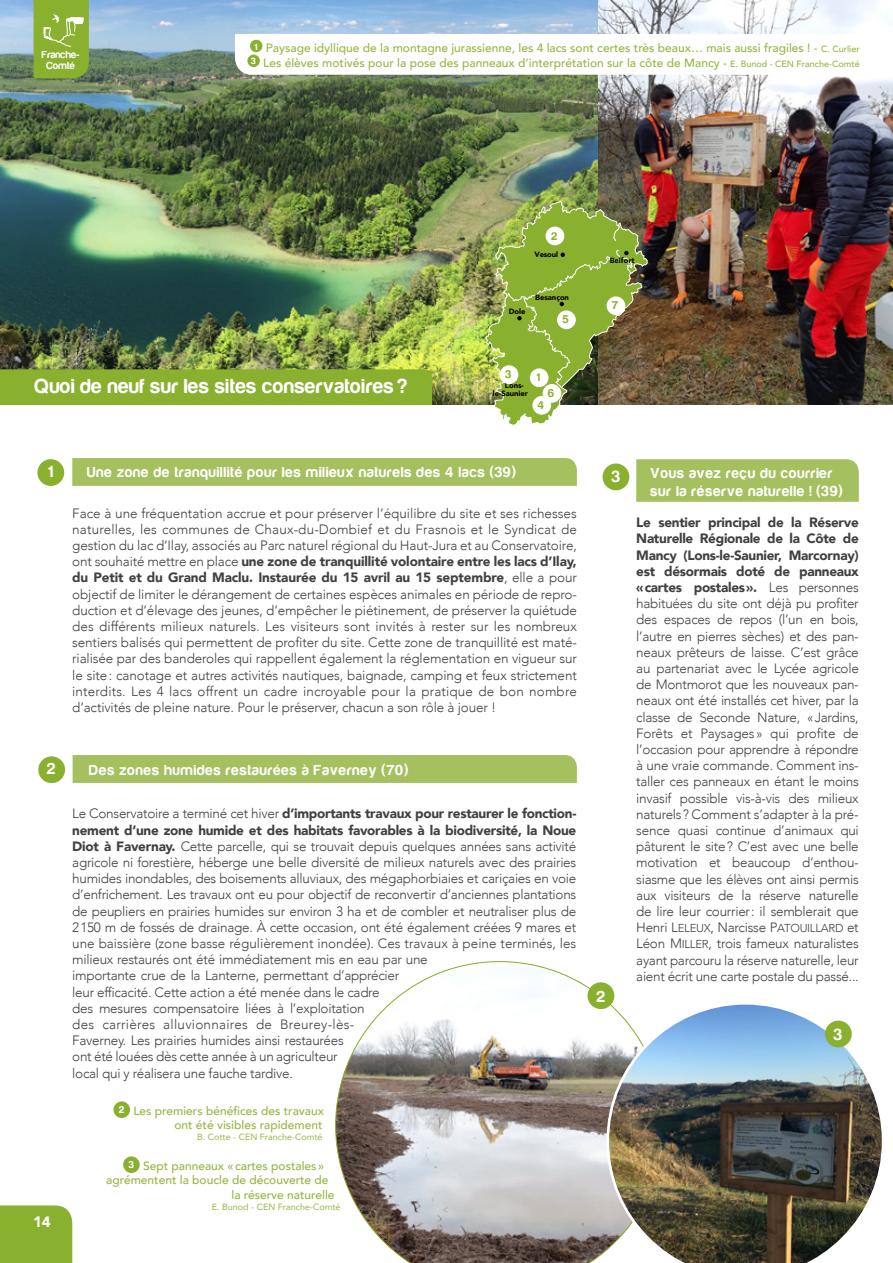
<style>
.page{position:relative;width:893px;height:1263px;background:#fff}
.page>*{position:absolute;margin:0;border:0;box-sizing:border-box;transform-origin:0 0}
.t1{font:21px "Harabara";letter-spacing:.03em;color:#fff}
.t2{font:16.65px "Harabara";color:#fff}
.t3{font:15px/18px "Harabara";letter-spacing:.06em;color:#fff}
.t4{font:900 15px "Avenir";color:#fff}
.t5{font:300 13.5px/16.2px "Avenir";letter-spacing:-.02em;color:#414042;text-align:justify}
.t6{font:500 12px/14.9px "Avenir";color:#95b641;text-align:center}
.t7{font:11.7px "Harabara";color:#8ab030}
.t8{font:10.5px/10.5px "Harabara";letter-spacing:.01em;color:#fff;text-align:center}
.t9{font:9px "Avenir";color:#95b641}
.t10{font:900 7.65px/7.4px "Avenir";color:#000}
.s1{font-size:9px}
.s2{font-weight:900}
.s3{font-family:"Avenir Light SC850";font-weight:400;font-size:11.55px}
</style>
<div class="page">
<img style="left:0;top:0;width:598px;height:405px">
<img style="left:598px;top:0;width:295px;height:405px">
<svg style="left:235px;top:34px;width:658px;height:41px"></svg>
<div style="left:250px;top:40px;width:12px;height:12px;background:#8ab030;border-radius:50%"></div>
<div style="left:247px;top:55px;width:13px;height:12px;background:#8ab030;border-radius:50%"></div>
<div style="left:72px;top:458px;width:505px;height:28px;background:#a4c05f"></div>
<div style="left:636px;top:459px;width:223px;height:43px;background:#a4c05f"></div>
<div style="left:0;top:369px;width:432px;height:36px;background:#8ab030"></div>
<svg style="left:34px;top:0;width:55px;height:79px;background:#8fb33c"></svg>
<div style="left:0;top:1205px;width:72px;height:58px;background:#8ab030"></div>
<div style="left:37px;top:459px;width:27px;height:27px;background:#8ab030;border-radius:50%"></div>
<div style="left:38px;top:756px;width:27px;height:27px;background:#8ab030;border-radius:50%"></div>
<div style="left:603px;top:463px;width:26px;height:27px;background:#8ab030;border-radius:50%"></div>
<div style="left:113px;top:1101px;width:17px;height:17px;background:#8ab030;border-radius:50%"></div>
<div style="left:123px;top:1156px;width:17px;height:17px;background:#8ab030;border-radius:50%"></div>
<svg style="left:73px;top:755px;width:504px;height:28px;background:#a4c05f"></svg>
<img style="left:486px;top:201px;width:162px;height:224px">
<div style="left:612px;top:242px;width:11px;height:8px;background:#8ab030"></div>
<div style="left:530px;top:368px;width:19px;height:19px;background:#fff;border-radius:50%"></div>
<div style="left:546px;top:227px;width:18px;height:18px;background:#fff;border-radius:50%"></div>
<div style="left:543px;top:384px;width:18px;height:19px;background:#fff;border-radius:50%"></div>
<div style="left:557px;top:310px;width:19px;height:19px;background:#fff;border-radius:50%"></div>
<div style="left:607px;top:296px;width:18px;height:19px;background:#fff;border-radius:50%"></div>
<div style="left:532px;top:396px;width:19px;height:19px;background:#fff;border-radius:50%"></div>
<div style="left:500px;top:365px;width:18px;height:19px;background:#fff;border-radius:50%"></div>
<svg style="left:335px;top:961px;width:280px;height:302px"></svg>
<img style="left:606px;top:1002px;width:276px;height:261px">
<div style="left:825px;top:1020px;width:27px;height:27px;background:#8ab030;border-radius:50%"></div>
<div style="left:587px;top:982px;width:27px;height:27px;background:#8ab030;border-radius:50%"></div>
<p class="t8" style="left:42px;top:50px;width:39px">Franche-<br>Comté</p>
<p class="t6" style="left:251px;top:40px;width:610px"><sup>1</sup> Paysage idyllique de la montagne jurassienne, les 4 lacs sont certes très beaux… mais aussi fragiles ! - <span class="s1">C. Curlier<br></span><sup>3</sup> Les élèves motivés pour la pose des panneaux d’interprétation sur la côte de Mancy - <span class="s1">E. Bunod - CEN Franche-Comté</span></p>
<p class="t7" style="left:551px;top:230px;width:7px">2</p>
<p class="t10" style="left:534px;top:251px;width:25px">Vesoul</p>
<p class="t10" style="left:509px;top:308px;width:18px">Dole</p>
<p class="t10" style="left:535px;top:293px;width:35px">Besançon</p>
<p class="t7" style="left:563px;top:313px;width:7px">5</p>
<p class="t10" style="left:610px;top:257px;width:26px">Belfort</p>
<p class="t7" style="left:612px;top:299px;width:8px">7</p>
<h1 class="t1" style="left:35px;top:375px;width:374px">Quoi de neuf sur les sites conservatoires ?</h1>
<p class="t7" style="left:505px;top:368px;width:7px">3</p>
<p class="t10" style="left:493px;top:382px;width:37px;text-indent:12px">Lons&shy;le-Saunier</p>
<p class="t7" style="left:537px;top:371px;width:5px">1</p>
<p class="t7" style="left:548px;top:387px;width:7px">6</p>
<p class="t7" style="left:538px;top:399px;width:8px">4</p>
<p class="t2" style="left:49px;top:463px;width:6px">1</p>
<p class="t2" style="left:47px;top:760px;width:10px">2</p>
<p class="t4" style="left:33px;top:1209px;width:19px">14</p>
<p class="t3" style="left:87px;top:464px;width:430px">Une zone de tranquillité pour les milieux naturels des 4 lacs (39)</p>
<p class="t3" style="left:651px;top:464px;width:194px">Vous avez reçu du courrier sur la réserve naturelle ! (39)</p>
<p class="t2" style="left:612px;top:467px;width:10px">3</p>
<p class="t5" style="left:72px;top:505px;width:506px">Face à une fréquentation accrue et pour préserver l’équilibre du site et ses richesses naturelles, les communes de Chaux-du-Dombief et du Frasnois et le Syndicat de gestion du lac d’Ilay, associés au Parc naturel régional du Haut-Jura et au Conservatoire, ont souhaité mettre en place <span class="s2">une zone de tranquillité volontaire entre les lacs d’Ilay, du Petit et du Grand Maclu. Instaurée du 15 avril au 15 septembre</span>, elle a pour objectif de limiter le dérangement de certaines espèces animales en période de repro&shy;duction et d’élevage des jeunes, d’empêcher le piétinement, de préserver la quiétude des différents milieux naturels. Les visiteurs sont invités à rester sur les nombreux sentiers balisés qui permettent de profiter du site. Cette zone de tranquillité est maté&shy;rialisée par des banderoles qui rappellent également la réglementation en vigueur sur le site: canotage et autres activités nautiques, baignade, camping et feux strictement interdits. Les 4 lacs offrent un cadre incroyable pour la pratique de bon nombre d’activités de pleine nature. Pour le préserver, chacun a son rôle à jouer !</p>
<p class="t3" style="left:89px;top:761px;width:320px">Des zones humides restaurées à Faverney (70)</p>
<p class="t5" style="left:72px;top:806px;width:506px;text-align:left">Le Conservatoire a terminé cet hiver <span class="s2">d’importants travaux pour restaurer le fonction&shy;nement d’une zone humide et des habitats favorables à la biodiversité, la Noue Diot à Favernay.</span> Cette parcelle, qui se trouvait depuis quelques années sans activité agricole ni forestière, héberge une belle diversité de milieux naturels avec des prairies humides inondables, des boisements alluviaux, des mégaphorbiaies et cariçaies en voie d’enfrichement. Les travaux ont eu pour objectif de reconvertir d’anciennes plantations de peupliers en prairies humides sur environ 3 ha et de combler et neutraliser plus de 2150 m de fossés de drainage. À cette occasion, ont été également créées 9 mares et une baissière (zone basse régulièrement inondée). Ces travaux à peine terminés, les milieux restaurés ont été immédiatement mis en eau par une<br>importante crue de la Lanterne, permettant d’apprécier<br>leur efficacité. Cette action a été menée dans le cadre<br>des mesures compensatoire liées à l’exploitation<br>des carrières alluvionnaires de Breurey-lès-<br>Faverney. Les prairies humides ainsi restaurées<br>ont été louées dès cette année à un agriculteur<br>local qui y réalisera une fauche tardive.</p>
<p class="t6" style="left:119px;top:1103px;width:206px;line-height:14.4px;text-align:right"><sup>2</sup> Les premiers bénéfices des travaux ont été visibles rapidement</p>
<p class="t9" style="left:197px;top:1130px;width:127px">B. Cotte - CEN Franche-Comté</p>
<p class="t6" style="left:129px;top:1158px;width:197px"><sup>3</sup> Sept panneaux «cartes postales»</p>
<p class="t6" style="left:106px;top:1172px;width:224px">agrémentent la boucle de découverte de</p>
<p class="t6" style="left:231px;top:1186px;width:105px">la réserve naturelle</p>
<p class="t9" style="left:212px;top:1199px;width:130px">E. Bunod - CEN Franche-Comté</p>
<p class="t2" style="left:597px;top:987px;width:10px">2</p>
<p class="t5" style="left:636px;top:514px;width:224px"><span class="s2">Le sentier principal de la Réserve Naturelle Régionale de la Côte de Mancy (Lons-le-Saunier, Marcornay) est désormais doté de panneaux «cartes postales».</span> Les personnes habituées du site ont déjà pu profiter des espaces de repos (l’un en bois, l’autre en pierres sèches) et des pan&shy;neaux prêteurs de laisse. C’est grâce au partenariat avec le Lycée agricole de Montmorot que les nouveaux pan&shy;neaux ont été installés cet hiver, par la classe de Seconde Nature, «Jardins, Forêts et Paysages» qui profite de l’occasion pour apprendre à répondre à une vraie commande. Comment ins&shy;taller ces panneaux en étant le moins invasif possible vis-à-vis des milieux naturels? Comment s’adapter à la pré&shy;sence quasi continue d’animaux qui pâturent le site? C’est avec une belle motivation et beaucoup d’enthou&shy;siasme que les élèves ont ainsi permis aux visiteurs de la réserve naturelle de lire leur courrier: il semblerait que Henri L<span class="s3">ELEUX</span>, Narcisse P<span class="s3">ATOUILLARD</span> et Léon M<span class="s3">ILLER</span>, trois fameux naturalistes ayant parcouru la réserve naturelle, leur aient écrit une carte postale du passé...</p>
<p class="t2" style="left:834px;top:1025px;width:10px">3</p>
</div>
